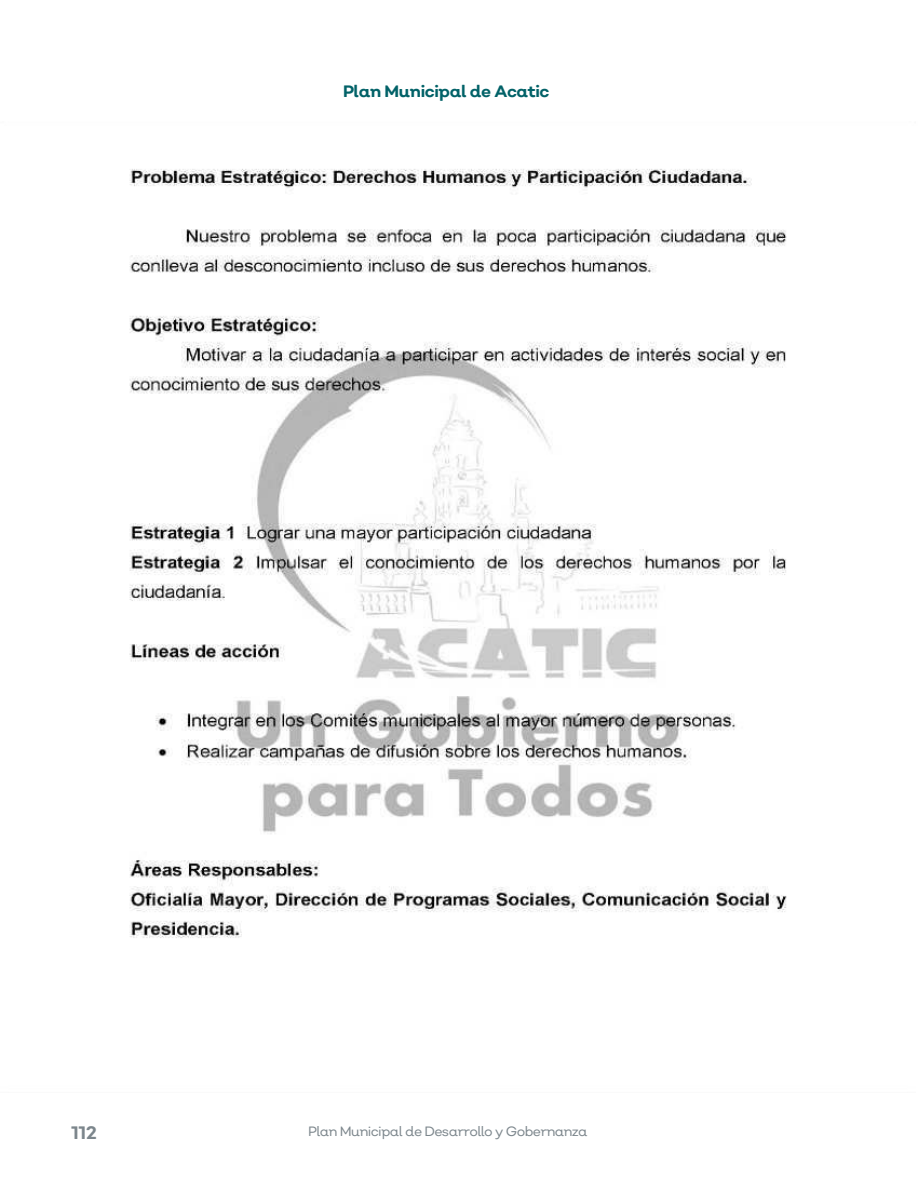
<style>
.page{position:relative;width:918px;height:1188px;background:#fff}
.page>*{position:absolute;margin:0;border:0;box-sizing:border-box;transform-origin:0 0}
.t1{font:700 18px "Nutmeg";color:#7c868c}
.t2{font:700 16.5px "Nutmeg";letter-spacing:-.025em;color:#026268}
.t3{font:13.5px "Nutmeg";letter-spacing:-.05em;color:#7c868c}
</style>
<div class="page">
<img style="left:129px;top:169px;width:658px;height:769px">
<p class="t2" style="left:343px;top:81px;width:208px">Plan Municipal de Acatic</p>
<h1 class="t1" style="left:71px;top:1121px;width:27px">112</h1>
<p class="t3" style="left:308px;top:1123px;width:281px">Plan Municipal de Desarrollo y Gobernanza</p>
</div>
